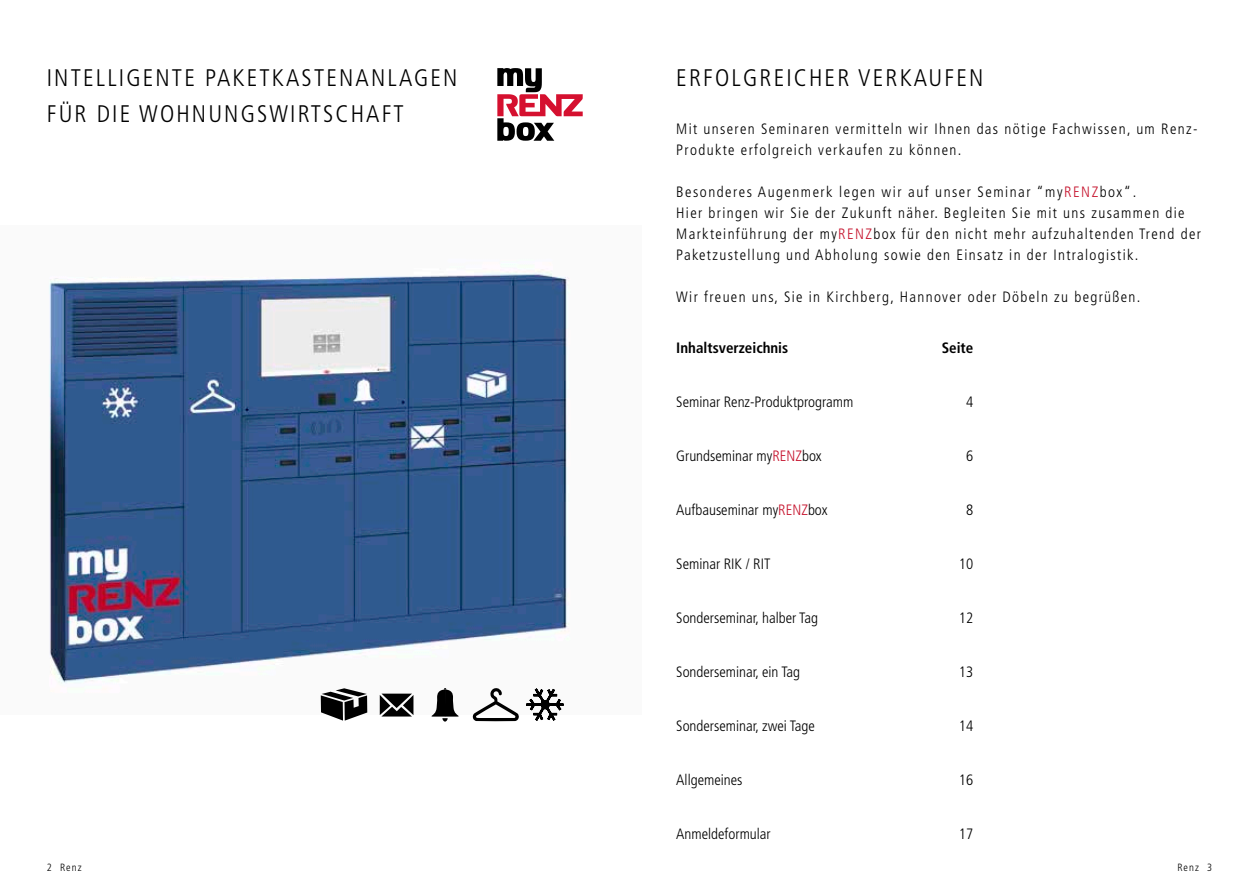
<style>
.page{position:relative;width:1259px;height:893px;background:#fff}
.page>*{position:absolute;margin:0;border:0;box-sizing:border-box;transform-origin:0 0}
.t1{font:300 condensed 24px/36px "Frutiger LT";letter-spacing:.09em;color:#000}
.t2{font:300 condensed 15px/21px "Frutiger LT";letter-spacing:.09em;color:#000}
.t3{font:300 condensed 15px "Frutiger LT";color:#000}
.t4{font:700 condensed 15px "Frutiger LT";color:#000}
.t5{font:300 condensed 10.5px "Frutiger LT";letter-spacing:.1em;color:#000}
.s1{color:#c5112b}
</style>
<div class="page">
<img style="left:49px;top:264px;width:520px;height:451px">
<svg style="left:497px;top:68px;width:86px;height:73px"></svg>
<svg style="left:321px;top:688px;width:46px;height:33px"></svg>
<svg style="left:380px;top:694px;width:33px;height:22px"></svg>
<svg style="left:431px;top:688px;width:28px;height:34px"></svg>
<svg style="left:472px;top:688px;width:91px;height:34px"></svg>
<h1 class="t1" style="left:47px;top:60px;width:412px">INTELLIGENTE PAKETKASTENANLAGEN<br>FÜR DIE WOHNUNGSWIRTSCHAFT</h1>
<h1 class="t1" style="left:676px;top:60px;width:309px">ERFOLGREICHER VERKAUFEN</h1>
<p class="t2" style="left:676px;top:118px;width:523px">Mit unseren Seminaren vermitteln wir Ihnen das nötige Fachwissen, um Renz-<br>Produkte erfolgreich verkaufen zu können.</p>
<p class="t2" style="left:676px;top:181px;width:526px">Besonderes Augenmerk legen wir auf unser Seminar “my<span class="s1">RENZ</span>box“.<br>Hier bringen wir Sie der Zukunft näher. Begleiten Sie mit uns zusammen die Markteinführung der my<span class="s1">RENZ</span>box für den nicht mehr aufzuhaltenden Trend der Paketzustellung und Abholung sowie den Einsatz in der Intralogistik.</p>
<p class="t2" style="left:676px;top:286px;width:466px">Wir freuen uns, Sie in Kirchberg, Hannover oder Döbeln zu begrüßen.</p>
<p class="t4" style="left:676px;top:339px;width:113px">Inhaltsverzeichnis</p>
<p class="t4" style="left:941px;top:339px;width:33px">Seite</p>
<p class="t3" style="left:676px;top:393px;width:179px">Seminar Renz-Produktprogramm</p>
<p class="t2" style="left:966px;top:391px;width:9px">4</p>
<p class="t3" style="left:676px;top:447px;width:147px">Grundseminar my<span class="s1">RENZ</span>box</p>
<p class="t2" style="left:966px;top:445px;width:9px">6</p>
<p class="t3" style="left:676px;top:501px;width:153px">Aufbauseminar my<span class="s1">RENZ</span>box</p>
<p class="t2" style="left:966px;top:499px;width:9px">8</p>
<p class="t3" style="left:676px;top:555px;width:96px">Seminar RIK / RIT</p>
<p class="t2" style="left:959px;top:553px;width:16px">10</p>
<p class="t3" style="left:676px;top:609px;width:143px">Sonderseminar, halber Tag</p>
<p class="t2" style="left:959px;top:607px;width:16px">12</p>
<p class="t3" style="left:676px;top:663px;width:125px">Sonderseminar, ein Tag</p>
<p class="t2" style="left:959px;top:661px;width:16px">13</p>
<p class="t3" style="left:676px;top:717px;width:140px">Sonderseminar, zwei Tage</p>
<p class="t2" style="left:959px;top:715px;width:16px">14</p>
<p class="t3" style="left:676px;top:771px;width:68px">Allgemeines</p>
<p class="t2" style="left:959px;top:769px;width:16px">16</p>
<p class="t3" style="left:676px;top:825px;width:96px">Anmeldeformular</p>
<p class="t2" style="left:959px;top:823px;width:16px">17</p>
<p class="t5" style="left:47px;top:862px;width:36px">2 Renz</p>
<p class="t5" style="left:1177px;top:862px;width:36px">Renz 3</p>
</div>
